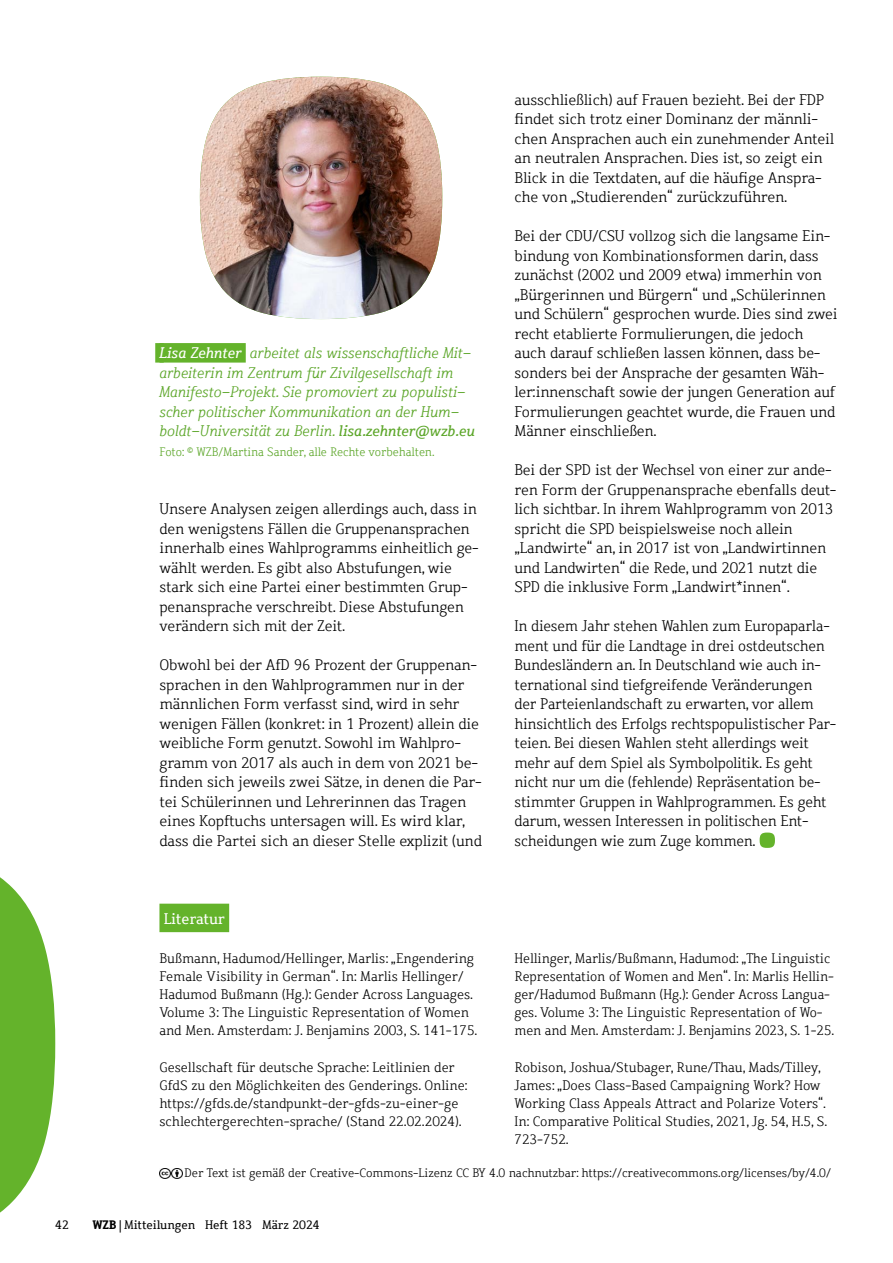
<style>
.page{position:relative;width:893px;height:1263px;background:#fff}
.page>*{position:absolute;margin:0;border:0;box-sizing:border-box;transform-origin:0 0}
.t1{font:300 15px/19.5px "Dahrendorf";letter-spacing:-.01em;color:#000}
.t2{font:italic 300 15px/19.5px "Dahrendorf";color:#5ca629}
.t3{font:15px "Dahrendorf";letter-spacing:-.005em;color:#fff}
.t4{font:300 13.5px/18px "Dahrendorf";color:#000}
.t5{font:300 12px "Dahrendorf";color:#000}
.t6{font:300 12px "Dahrendorf";letter-spacing:-.005em;color:#5ca629}
.t7{font:12px "Dahrendorf";color:#000}
.s1{font-weight:400;color:#fff}
.s2{font-weight:400}
</style>
<div class="page">
<svg style="left:760px;top:832px;width:15px;height:16px"></svg>
<div style="left:159px;top:904px;width:70px;height:28px;background:#64b32b"></div>
<svg style="left:159px;top:1168px;width:24px;height:11px"></svg>
<div style="left:155px;top:343px;width:9px;height:20px;background:#64b32b"></div>
<div style="left:159px;top:343px;width:87px;height:20px;background:#64b32b"></div>
<img style="left:200px;top:77px;width:242px;height:242px">
<svg style="left:0;top:877px;width:55px;height:336px"></svg>
<p class="t2" style="left:159px;top:343px;width:317px"><span class="s1">Lisa Zehnter</span> arbeitet als wissenschaftliche Mit&shy;arbeiterin im Zentrum für Zivilgesellschaft im Manifesto-Projekt. Sie promoviert zu populisti&shy;scher politischer Kommunikation an der Hum&shy;boldt-Universität zu Berlin. <span class="s2">lisa.zehnter@wzb.eu</span></p>
<p class="t6" style="left:159px;top:444px;width:276px">Foto: © WZB/Martina Sander, alle Rechte vorbehalten.</p>
<p class="t1" style="left:159px;top:499px;width:321px">Unsere Analysen zeigen allerdings auch, dass in den wenigstens Fällen die Gruppenansprachen innerhalb eines Wahlprogramms einheitlich ge&shy;wählt werden. Es gibt also Abstufungen, wie stark sich eine Partei einer bestimmten Grup&shy;penansprache verschreibt. Diese Abstufungen verändern sich mit der Zeit.</p>
<p class="t1" style="left:159px;top:655px;width:324px">Obwohl bei der AfD 96 Prozent der Gruppenan&shy;sprachen in den Wahlprogrammen nur in der männlichen Form verfasst sind, wird in sehr wenigen Fällen (konkret: in 1 Prozent) allein die weibliche Form genutzt. Sowohl im Wahlpro&shy;gramm von 2017 als auch in dem von 2021 be&shy;finden sich jeweils zwei Sätze, in denen die Par&shy;tei Schülerinnen und Lehrerinnen das Tragen eines Kopftuchs untersagen will. Es wird klar, dass die Partei sich an dieser Stelle explizit (und</p>
<p class="t1" style="left:514px;top:90px;width:321px">ausschließlich) auf Frauen bezieht. Bei der FDP findet sich trotz einer Dominanz der männli&shy;chen Ansprachen auch ein zunehmender Anteil an neutralen Ansprachen. Dies ist, so zeigt ein Blick in die Textdaten, auf die häufige Anspra&shy;che von „Studierenden“ zurückzuführen.</p>
<p class="t1" style="left:514px;top:226px;width:325px">Bei der CDU/CSU vollzog sich die langsame Ein&shy;bindung von Kombinationsformen darin, dass zunächst (2002 und 2009 etwa) immerhin von „Bürgerinnen und Bürgern“ und „Schülerinnen und Schülern“ gesprochen wurde. Dies sind zwei recht etablierte Formulierungen, die jedoch auch darauf schließen lassen können, dass be&shy;sonders bei der Ansprache der gesamten Wäh&shy;ler:innenschaft sowie der jungen Generation auf Formulierungen geachtet wurde, die Frauen und Männer einschließen.</p>
<p class="t1" style="left:514px;top:460px;width:323px">Bei der SPD ist der Wechsel von einer zur ande&shy;ren Form der Gruppenansprache ebenfalls deut&shy;lich sichtbar. In ihrem Wahlprogramm von 2013 spricht die SPD beispielsweise noch allein „Landwirte“ an, in 2017 ist von „Landwirtinnen und Landwirten“ die Rede, und 2021 nutzt die SPD die inklusive Form „Landwirt*innen“.</p>
<p class="t1" style="left:514px;top:616px;width:323px">In diesem Jahr stehen Wahlen zum Europaparla&shy;ment und für die Landtage in drei ostdeutschen Bundesländern an. In Deutschland wie auch in&shy;ternational sind tiefgreifende Veränderungen der Parteienlandschaft zu erwarten, vor allem hinsichtlich des Erfolgs rechtspopulistischer Par&shy;teien. Bei diesen Wahlen steht allerdings weit mehr auf dem Spiel als Symbolpolitik. Es geht nicht nur um die (fehlende) Repräsentation be&shy;stimmter Gruppen in Wahlprogrammen. Es geht darum, wessen Interessen in politischen Ent&shy;scheidungen wie zum Zuge kommen.</p>
<h2 class="t3" style="left:164px;top:909px;width:63px">Literatur</h2>
<p class="t4" style="left:159px;top:949px;width:320px">Bußmann, Hadumod/Hellinger, Marlis: „Engendering Female Visibility in German“. In: Marlis Hellinger/ Hadumod Bußmann (Hg.): Gender Across Languages.<br>Volume 3: The Linguistic Representation of Women and Men. Amsterdam: J. Benjamins 2003, S. 141-175.</p>
<p class="t4" style="left:159px;top:1059px;width:310px">Gesellschaft für deutsche Sprache: Leitlinien der GfdS zu den Möglichkeiten des Genderings. Online: https://gfds.de/standpunkt-der-gfds-zu-einer-ge schlechtergerechten-sprache/ (Stand 22.02.2024).</p>
<p class="t4" style="left:514px;top:949px;width:321px">Hellinger, Marlis/Bußmann, Hadumod: „The Linguistic Representation of Women and Men“. In: Marlis Hellin&shy;ger/Hadumod Bußmann (Hg.): Gender Across Langua&shy;ges. Volume 3: The Linguistic Representation of Wo&shy;men and Men. Amsterdam: J. Benjamins 2023, S. 1-25.</p>
<p class="t4" style="left:514px;top:1059px;width:314px">Robison, Joshua/Stubager, Rune/Thau, Mads/Tilley, James: „Does Class-Based Campaigning Work? How Working Class Appeals Attract and Polarize Voters“.<br>In: Comparative Political Studies, 2021, Jg. 54, H.5, S.<br>723-752.</p>
<p class="t5" style="left:184px;top:1165px;width:648px">Der Text ist gemäß der Creative-Commons-Lizenz CC BY 4.0 nachnutzbar: https://creativecommons.org/licenses/by/4.0/</p>
<p class="t7" style="left:55px;top:1217px;width:15px">42</p>
<p class="t7" style="left:118px;top:1217px;width:203px">|Mitteilungen Heft 183 März 2024</p>
</div>
